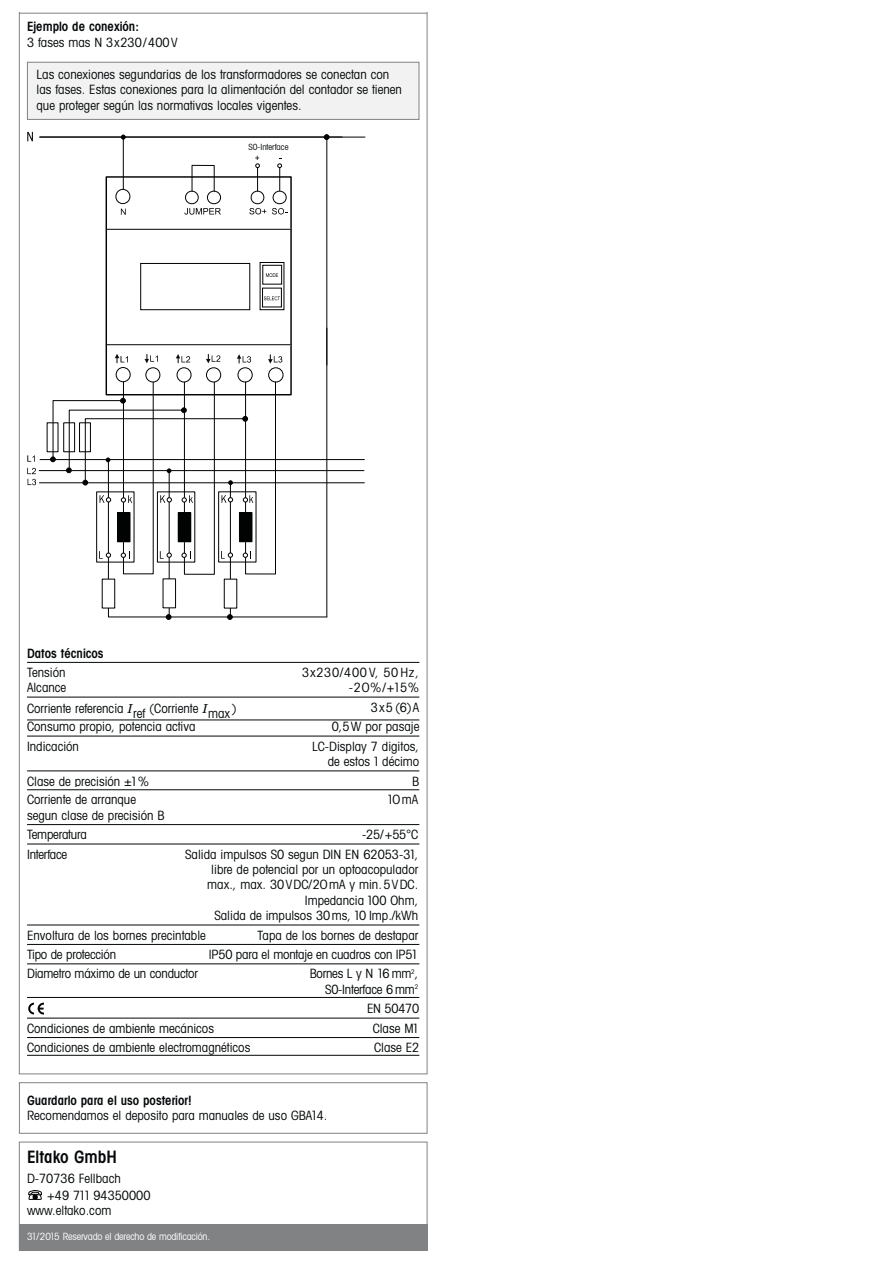
<style>
.page{position:relative;width:893px;height:1263px;background:#fff}
.page>*{position:absolute;margin:0;border:0;box-sizing:border-box;transform-origin:0 0}
.t1{font:600 condensed 17.1px "Avant Garde";color:#040809}
.t2{font:condensed 12.9px/15.5px "Avant Garde";color:#040809;text-align:right}
.t3{font:600 condensed 12.9px "Avant Garde";color:#040809}
.t4{font:condensed 12.9px "Avant Garde";letter-spacing:.055em;color:#040809}
.t5{font:condensed 10.05px "Avant Garde";letter-spacing:-.015em;color:#fff}
.t6{font:condensed 8.55px "Avant Garde";color:#040809}
.s1{font-family:"Georgia";font-style:italic;font-stretch:normal}
</style>
<div class="page">
<svg style="left:19px;top:634px;width:409px;height:153px"></svg>
<svg style="left:19px;top:13px;width:409px;height:621px"></svg>
<div style="left:106px;top:177px;width:185px;height:218px;background:#fff"></div>
<div style="left:106px;top:176px;width:186px;height:219px;border:1px solid #010202"></div>
<div style="left:238px;top:368px;width:14px;height:14px;border:1px solid #010202;border-radius:50%"></div>
<div style="left:268px;top:368px;width:15px;height:14px;border:1px solid #010202;border-radius:50%"></div>
<div style="left:206px;top:368px;width:15px;height:14px;border:1px solid #010202;border-radius:50%"></div>
<div style="left:177px;top:368px;width:14px;height:14px;border:1px solid #010202;border-radius:50%"></div>
<div style="left:116px;top:367px;width:14px;height:15px;border:1px solid #010202;border-radius:50%"></div>
<div style="left:146px;top:368px;width:14px;height:14px;border:1px solid #010202;border-radius:50%"></div>
<div style="left:273px;top:191px;width:13px;height:13px;border:1px solid #010202;border-radius:50%"></div>
<div style="left:251px;top:191px;width:13px;height:13px;border:1px solid #010202;border-radius:50%"></div>
<div style="left:116px;top:189px;width:14px;height:15px;border:1px solid #010202;border-radius:50%"></div>
<svg style="left:245px;top:155px;width:50px;height:36px"></svg>
<svg style="left:324px;top:134px;width:5px;height:6px"></svg>
<svg style="left:115px;top:354px;width:13px;height:9px"></svg>
<svg style="left:176px;top:354px;width:14px;height:9px"></svg>
<svg style="left:237px;top:354px;width:14px;height:9px"></svg>
<svg style="left:145px;top:354px;width:13px;height:9px"></svg>
<svg style="left:206px;top:354px;width:14px;height:9px"></svg>
<svg style="left:268px;top:355px;width:14px;height:9px"></svg>
<svg style="left:121px;top:209px;width:5px;height:6px"></svg>
<svg style="left:249px;top:208px;width:17px;height:6px"></svg>
<svg style="left:272px;top:208px;width:15px;height:6px"></svg>
<hr style="left:107px;top:344px;width:185px;height:1px;background:#010202">
<hr style="left:107px;top:229px;width:185px;height:1px;background:#010202">
<hr style="left:123px;top:137px;width:1px;height:52px;background:#010202">
<div style="left:207px;top:191px;width:14px;height:13px;border:1px solid #010202;border-radius:50%"></div>
<div style="left:185px;top:191px;width:13px;height:13px;border:1px solid #010202;border-radius:50%"></div>
<div style="left:192px;top:165px;width:23px;height:27px;border:1px solid #010202"></div>
<svg style="left:184px;top:208px;width:37px;height:7px"></svg>
<svg style="left:140px;top:262px;width:145px;height:48px"></svg>
<svg style="left:27px;top:132px;width:6px;height:9px"></svg>
<hr style="left:326px;top:137px;width:1px;height:228px;background:#010202">
<hr style="left:326px;top:328px;width:1px;height:289px;background:#010202">
<hr style="left:39px;top:137px;width:326px;height:1px;background:#010202">
<svg style="left:121px;top:135px;width:5px;height:5px"></svg>
<svg style="left:27px;top:455px;width:8px;height:7px"></svg>
<hr style="left:40px;top:459px;width:324px;height:1px;background:#010202">
<hr style="left:39px;top:470px;width:325px;height:1px;background:#010202">
<svg style="left:27px;top:468px;width:9px;height:17px"></svg>
<hr style="left:39px;top:482px;width:325px;height:1px;background:#010202">
<div style="left:47px;top:423px;width:11px;height:29px;background:#fff"></div>
<svg style="left:50px;top:381px;width:278px;height:239px"></svg>
<div style="left:28px;top:63px;width:391px;height:56px;background:#f2f2f2"></div>
<div style="left:27px;top:62px;width:392px;height:58px;border:1px solid #808284"></div>
<div style="left:229px;top:141px;width:79px;height:14px;background:#fff"></div>
<svg style="left:18px;top:1066px;width:410px;height:185px"></svg>
<div style="left:19px;top:1225px;width:408px;height:26px;background:#808284"></div>
<div style="left:19px;top:1142px;width:408px;height:109px;border:1px solid #808284"></div>
<svg style="left:29px;top:1190px;width:13px;height:10px"></svg>
<div style="left:19px;top:1082px;width:408px;height:52px;border:1px solid #808284"></div>
<svg style="left:18px;top:787px;width:410px;height:279px"></svg>
<hr style="left:27px;top:790px;width:392px;height:1px;background:#040809">
<hr style="left:27px;top:824px;width:392px;height:1px;background:#040809">
<hr style="left:27px;top:844px;width:392px;height:1px;background:#040809">
<hr style="left:27px;top:925px;width:392px;height:1px;background:#040809">
<hr style="left:27px;top:944px;width:392px;height:1px;background:#040809">
<hr style="left:27px;top:964px;width:392px;height:1px;background:#040809">
<hr style="left:27px;top:997px;width:392px;height:1px;background:#040809">
<hr style="left:27px;top:1018px;width:392px;height:1px;background:#040809">
<hr style="left:27px;top:1037px;width:392px;height:1px;background:#040809">
<hr style="left:27px;top:1055px;width:392px;height:1px;background:#040809">
<svg style="left:27px;top:1002px;width:20px;height:13px"></svg>
<div style="left:25px;top:0;width:394px;height:18px;background:#fff"></div>
<hr style="left:19px;top:13px;width:408px;height:1px;background:#808284">
<p class="t3" style="left:27px;top:22px;width:113px">Ejemplo de conexión:</p>
<p class="t2" style="left:27px;top:35px;width:152px">3 fases mas N 3x230/400V</p>
<p class="t2" style="left:37px;top:68px;width:367px;text-align:left">Las conexiones segundarias de los transformadores se conectan con las fases. Estas conexiones para la alimentación del contador se tienen que proteger según las normativas locales vigentes.</p>
<p class="t6" style="left:249px;top:144px;width:41px">S0-Interface</p>
<p class="t3" style="left:27px;top:648px;width:78px">Datos técnicos</p>
<p class="t2" style="left:27px;top:666px;width:40px">Tensión</p>
<p class="t4" style="left:302px;top:668px;width:118px">3x230/400 V, 50 Hz,</p>
<p class="t2" style="left:27px;top:681px;width:41px">Alcance</p>
<p class="t2" style="left:349px;top:681px;width:72px">-2O%/+15%</p>
<p class="t2" style="left:27px;top:702px;width:211px">Corriente referencia <span class="s1">I</span>ref (Corriente <span class="s1">I</span>max )</p>
<p class="t2" style="left:371px;top:701px;width:50px">3x5(6)A</p>
<p class="t2" style="left:27px;top:720px;width:170px">Consumo propio, potencia activa</p>
<p class="t2" style="left:332px;top:720px;width:89px">0,5W por pasaje</p>
<p class="t2" style="left:27px;top:740px;width:53px">Indicación</p>
<p class="t2" style="left:312px;top:740px;width:109px">LC-Display 7 digitos, de estos 1 décimo</p>
<p class="t2" style="left:27px;top:774px;width:124px">Clase de precisión ±1%</p>
<p class="t2" style="left:412px;top:774px;width:9px">B</p>
<p class="t2" style="left:27px;top:793px;width:111px">Corriente de arranque</p>
<p class="t2" style="left:387px;top:793px;width:33px">1OmA</p>
<p class="t2" style="left:27px;top:807px;width:139px;line-height:19.5px;text-align:left">segun clase de precisión B<br>Temperatura</p>
<p class="t2" style="left:362px;top:828px;width:57px">-25/+55°C</p>
<p class="t2" style="left:27px;top:848px;width:42px">Interface</p>
<p class="t2" style="left:185px;top:848px;width:235px">Salida impulsos S0 segun DIN EN 62053-31, libre de potencial por un optoacopulador max., max. 30VDC/2OmA y min.5VDC.<br>Impedancia 100 Ohm,<br>Salida de impulsos 30ms, 10 Imp./kWh</p>
<p class="t2" style="left:27px;top:929px;width:180px">Envoltura de los bornes precintable</p>
<p class="t2" style="left:258px;top:929px;width:162px">Tapa de los bornes de destapar</p>
<p class="t2" style="left:27px;top:948px;width:91px">Tipo de protección</p>
<p class="t2" style="left:209px;top:948px;width:211px">lP50 para el montaje en cuadros con IP51</p>
<p class="t2" style="left:27px;top:967px;width:172px">Diametro máximo de un conductor</p>
<p class="t2" style="left:310px;top:967px;width:110px">Bornes L y N 16 mm<sup>2</sup>,<br>S0-Interface 6 mm<sup>2</sup></p>
<p class="t2" style="left:367px;top:1002px;width:54px">EN 50470</p>
<p class="t2" style="left:27px;top:1022px;width:188px">Condiciones de ambiente mecánicos</p>
<p class="t2" style="left:373px;top:1022px;width:48px">Clase M1</p>
<p class="t2" style="left:27px;top:1041px;width:225px">Condiciones de ambiente electromagnéticos</p>
<p class="t2" style="left:374px;top:1041px;width:47px">Clase E2</p>
<p class="t3" style="left:27px;top:1096px;width:166px">Guardarlo para el uso posterior!</p>
<p class="t2" style="left:27px;top:1109px;width:302px">Recomendamos el deposito para manuales de uso GBA14.</p>
<h1 class="t1" style="left:27px;top:1151px;width:91px">Eltako GmbH</h1>
<p class="t2" style="left:47px;top:1171px;width:105px;line-height:16.8px;text-align:left;text-indent:-20px">D-70736 Fellbach<br>+49 711 94350000</p>
<p class="t2" style="left:27px;top:1204px;width:86px">www.eltako.com</p>
<p class="t5" style="left:27px;top:1233px;width:185px">31/2015 Reservado el derecho de modificación.</p>
</div>
